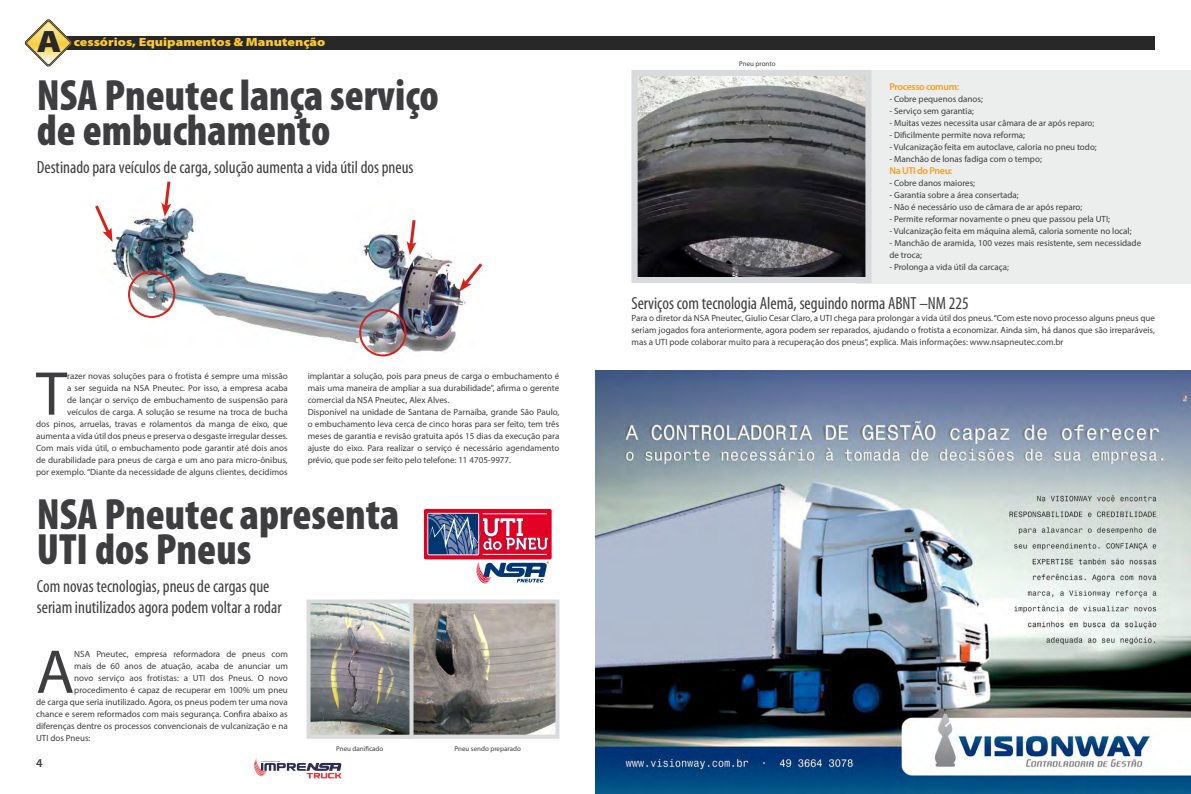
<style>
.page{position:relative;width:1191px;height:794px;background:#fff}
.page>*{position:absolute;margin:0;border:0;box-sizing:border-box;transform-origin:0 0}
.t1{font:62.4px "Myriad Pro";color:#3e3d40}
.t2{font:900 condensed 44px/35px "Myriad Pro";color:#3e3d40}
.t3{font:900 31px "Myriad Pro";color:#282829;scale:1.18 1}
.t4{font:condensed 17.6px/21.1px "Myriad Pro";color:#3e3d40}
.t5{font:900 12px "Myriad Pro";color:#fecc2d;scale:1.16 1}
.t6{font:600 12px "Myriad Pro";color:#3e3d40}
.t7{font:600 10px "Myriad Pro";letter-spacing:-.04em;color:#f49f25}
.t8{font:9px/12px "Myriad Pro";color:#3e3d40}
.t9{font:7px "Myriad Pro";color:#3e3d40}
</style>
<div class="page">
<div style="left:856px;top:70px;width:335px;height:213px;background:#eceded"></div>
<img style="left:638px;top:77px;width:226px;height:199px">
<div style="left:631px;top:70px;width:240px;height:213px;border:6px solid #d9dadb"></div>
<div style="left:36px;top:36px;width:1119px;height:13px;background:#282829"></div>
<svg style="left:24px;top:19px;width:48px;height:47px"></svg>
<svg style="left:254px;top:758px;width:87px;height:20px"></svg>
<img style="left:111px;top:207px;width:355px;height:150px">
<div style="left:128px;top:271px;width:47px;height:47px;border:2px solid #d7221b;border-radius:50%"></div>
<div style="left:359px;top:309px;width:47px;height:47px;border:2px solid #d7221b;border-radius:50%"></div>
<svg style="left:95px;top:205px;width:18px;height:37px"></svg>
<svg style="left:161px;top:181px;width:11px;height:36px"></svg>
<svg style="left:406px;top:217px;width:11px;height:38px"></svg>
<svg style="left:459px;top:260px;width:24px;height:32px"></svg>
<svg style="left:476px;top:561px;width:73px;height:23px"></svg>
<div style="left:424px;top:509px;width:127px;height:50px;background:#e20025;border-radius:2px"></div>
<svg style="left:427px;top:513px;width:121px;height:42px"></svg>
<img style="left:413px;top:604px;width:141px;height:129px">
<div style="left:401px;top:599px;width:158px;height:139px;border:4px solid #d9dadb"></div>
<img style="left:311px;top:604px;width:97px;height:129px">
<div style="left:306px;top:599px;width:107px;height:139px;border:4px solid #d9dadb"></div>
<img style="left:595px;top:370px;width:596px;height:424px">
<h3 class="t3" style="left:37px;top:21px;width:22px">A</h3>
<h3 class="t5" style="left:74px;top:34px;width:218px">cessórios, Equipamentos &amp; Manutenção</h3>
<h2 class="t2" style="left:37px;top:77px;width:404px">NSA Pneutec lança serviço de embuchamento</h2>
<h3 class="t4" style="left:37px;top:157px;width:378px">Destinado para veículos de carga, solução aumenta a vida útil dos pneus</h3>
<p class="t8" style="left:36px;top:369px;width:253px;text-align:right">razer novas soluções para o frotista é sempre uma missão<br>a ser seguida na NSA Pneutec. Por isso, a empresa acaba<br>de lançar o serviço de embuchamento de suspensão para veículos de carga. A solução se resume na troca de bucha<br>dos pinos, arruelas, travas e rolamentos da manga de eixo, que aumenta a vida útil dos pneus e preserva o desgaste irregular desses.<br>Com mais vida útil, o embuchamento pode garantir até dois anos de durabilidade para pneus de carga e um ano para micro-ônibus, por exemplo. “Diante da necessidade de alguns clientes, decidimos</p>
<h1 class="t1" style="left:36px;top:355px;width:33px">T</h1>
<p class="t8" style="left:308px;top:369px;width:253px">implantar a solução, pois para pneus de carga o embuchamento é mais uma maneira de ampliar a sua durabilidade”, afirma o gerente comercial da NSA Pneutec, Alex Alves.<br>Disponível na unidade de Santana de Parnaíba, grande São Paulo, o embuchamento leva cerca de cinco horas para ser feito, tem três meses de garantia e revisão gratuita após 15 dias da execução para ajuste do eixo. Para realizar o serviço é necessário agendamento prévio, que pode ser feito pelo telefone: 11 4705-9977.</p>
<h2 class="t2" style="left:37px;top:496px;width:364px">NSA Pneutec apresenta<br>UTI dos Pneus</h2>
<h3 class="t4" style="left:37px;top:575px;width:246px">Com novas tecnologias, pneus de cargas que seriam inutilizados agora podem voltar a rodar</h3>
<h1 class="t1" style="left:36px;top:633px;width:40px">A</h1>
<p class="t8" style="left:74px;top:647px;width:215px">NSA Pneutec, empresa reformadora de pneus com</p>
<p class="t8" style="left:74px;top:659px;width:215px">mais de 60 anos de atuação, acaba de anunciar um</p>
<p class="t8" style="left:74px;top:671px;width:215px">novo serviço aos frotistas: a UTI dos Pneus. O novo</p>
<p class="t8" style="left:74px;top:683px;width:215px">procedimento é capaz de recuperar em 100% um pneu</p>
<p class="t8" style="left:36px;top:695px;width:253px">de carga que seria inutilizado. Agora, os pneus podem ter uma nova</p>
<p class="t8" style="left:36px;top:707px;width:253px">chance e serem reformados com mais segurança. Confira abaixo as</p>
<p class="t8" style="left:36px;top:719px;width:253px">diferenças dentre os processos convencionais de vulcanização e na</p>
<p class="t8" style="left:36px;top:731px;width:56px">UTI dos Pneus:</p>
<h3 class="t6" style="left:36px;top:755px;width:8px">4</h3>
<p class="t9" style="left:336px;top:744px;width:49px">Pneu danificado</p>
<p class="t9" style="left:454px;top:744px;width:68px">Pneu sendo preparado</p>
<p class="t9" style="left:739px;top:60px;width:38px">Pneu pronto</p>
<p class="t7" style="left:889px;top:80px;width:71px">Processo comum:</p>
<p class="t8" style="left:889px;top:93px;width:95px">- Cobre pequenos danos;</p>
<p class="t8" style="left:889px;top:105px;width:86px">- Serviço sem garantia;</p>
<p class="t8" style="left:889px;top:117px;width:206px">- Muitas vezes necessita usar câmara de ar após reparo;</p>
<p class="t8" style="left:889px;top:129px;width:137px">- Dificilmente permite nova reforma;</p>
<p class="t8" style="left:889px;top:141px;width:209px">- Vulcanização feita em autoclave, caloria no pneu todo;</p>
<p class="t8" style="left:889px;top:153px;width:154px">- Manchão de lonas fadiga com o tempo;</p>
<p class="t7" style="left:889px;top:164px;width:64px">Na UTI do Pneu:</p>
<p class="t8" style="left:889px;top:177px;width:87px">- Cobre danos maiores;</p>
<p class="t8" style="left:889px;top:189px;width:131px">- Garantia sobre a área consertada;</p>
<p class="t8" style="left:889px;top:201px;width:194px">- Não é necessário uso de câmara de ar após reparo;</p>
<p class="t8" style="left:889px;top:213px;width:222px">- Permite reformar novamente o pneu que passou pela UTI;</p>
<p class="t8" style="left:889px;top:225px;width:244px">- Vulcanização feita em máquina alemã, caloria somente no local;</p>
<p class="t8" style="left:889px;top:237px;width:253px">- Manchão de aramida, 100 vezes mais resistente, sem necessidade de troca;</p>
<p class="t8" style="left:889px;top:261px;width:121px">- Prolonga a vida útil da carcaça;</p>
<h3 class="t4" style="left:631px;top:293px;width:339px">Serviços com tecnologia Alemã, seguindo norma ABNT –NM 225</h3>
<p class="t8" style="left:631px;top:312px;width:525px;text-align:justify">Para o diretor da NSA Pneutec, Giulio Cesar Claro, a UTI chega para prolongar a vida útil dos pneus. “Com este novo processo alguns pneus que seriam jogados fora anteriormente, agora podem ser reparados, ajudando o frotista a economizar. Ainda sim, há danos que são irreparáveis, mas a UTI pode colaborar muito para a recuperação dos pneus”, explica. Mais informações: www.nsapneutec.com.br</p>
</div>
